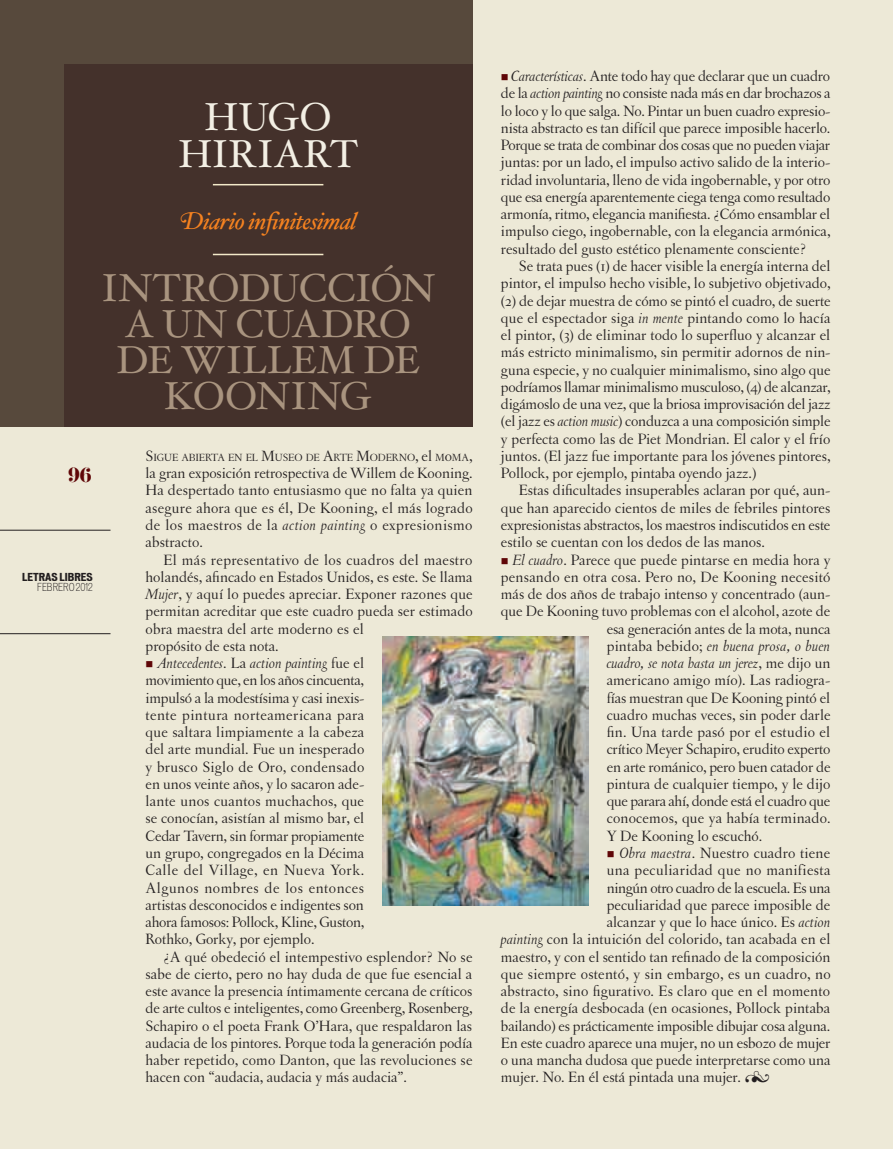
<style>
.page{position:relative;width:893px;height:1149px;background:#fff}
.page>*{position:absolute;margin:0;border:0;box-sizing:border-box;transform-origin:0 0}
.t1{font:39px/36px "Hoefler Txt";letter-spacing:-.03em;color:#a9947f}
.t2{font:39px/36px "Hoefler Txt";letter-spacing:-.01em;color:#f3efe4;text-align:center}
.t3{font:italic 24px "Hoefler Txt Swash";letter-spacing:-.025em;color:#f58220}
.t4{font:18px "Eloquent JF";color:#5f0607}
.t5{font:15.75px/17.2px "Letras Oldstyle";color:#231f20;text-align:justify}
.t6{font:italic 15.75px "Letras Oldstyle";color:#231f20}
.t7{font:15.75px "Letras Oldstyle";letter-spacing:-.02em;color:#231f20}
.t8{font:15.75px "Letras Oldstyle";letter-spacing:.02em;color:#231f20}
.t9{font:10.95px "Letras Oldstyle";letter-spacing:-.005em;color:#231f20}
.t10{font:700 expanded 10.5px "Vonnes";color:#231f20}
.t11{font:300 condensed 10.5px "Vonnes";color:#231f20}
.s1{font-size:15.75px}
.s2{font-style:italic}
.s3{color:#5f0607}
.s4{font-style:normal}
.s5{font-family:"Hoefler Txt Fleurons"}
</style>
<div class="page">
<div style="left:0;top:0;width:893px;height:1148px;background:#ede9d7"></div>
<div style="left:0;top:0;width:472px;height:426px;background:#57493c"></div>
<div style="left:64px;top:64px;width:408px;height:362px;background:#44312b"></div>
<hr style="left:213px;top:254px;width:110px;height:1px;background:#f3e9c9">
<hr style="left:213px;top:184px;width:110px;height:1px;background:#f3e9c9">
<hr style="left:0;top:633px;width:111px;height:1px;background:#231f20">
<hr style="left:0;top:529px;width:111px;height:1px;background:#231f20">
<img style="left:382px;top:636px;width:207px;height:269px">
<h1 class="t2" style="left:144px;top:98px;width:250px">GUILLERMO<br>S ERIDAN</h1>
<h1 class="t2" style="left:178px;top:98px;width:181px">HUGO<br>HIRIART</h1>
<h2 class="t3" style="left:179px;top:206px;width:179px">Diario infinitesimal</h2>
<h2 class="t3" style="left:217px;top:206px;width:97px">Saltapatrá</h2>
<h1 class="t1" style="left:101px;top:269px;width:335px;text-align:center">INTRODUCC IÓN<br>A UN CUADRO<br>DE WILLEM DE<br>KOONING</h1>
<h1 class="t1" style="left:129px;top:287px;width:139px;text-indent:78px">TEMA<br>DE COLUMNA<br>VARIOS</h1>
<h1 class="t1" style="left:292px;top:359px;width:45px">PISOS</h1>
<p class="t4" style="left:68px;top:462px;width:25px">96</p>
<p class="t10" style="left:22px;top:570px;width:72px">LETRAS LIBRES</p>
<p class="t11" style="left:37px;top:581px;width:57px">FEBRERO 2012</p>
<p class="t9" style="left:146px;top:451px;width:328px"><span class="s1">S</span>IGUE ABIERTA EN EL <span class="s1">M</span>USEO DE <span class="s1">A</span>RTE <span class="s1">M</span>ODERNO<span class="s1">,</span> <span class="s1">el</span> M<span class="s1">o</span>MA<span class="s1">,</span></p>
<p class="t5" style="left:146px;top:464px;width:329px">la gran exposición retrospectiva de Willem de Kooning.<br>Ha despertado tanto entusiasmo que no falta ya quien asegure ahora que es él, De Kooning, el más logrado de los maestros de la <span class="s2">action painting</span> o expresionismo abstracto.</p>
<p class="t5" style="left:146px;top:550px;width:329px;text-align:left;text-indent:18px">El más representativo de los cuadros del maestro holandés, afincado en Estados Unidos, es este. Se llama <span class="s2">Mujer</span>, y aquí lo puedes apreciar. Exponer razones que permitan acreditar que este cuadro pueda ser estimado obra maestra del arte moderno es el<br>propósito de esta nota.</p>
<p class="t5" style="left:146px;top:654px;width:220px"><span class="s3">■</span> <span class="s2">Antecedentes</span>. La <span class="s2">action painting</span> fue el movimiento que, en los años cincuenta, impulsó a la modestísima y casi inexis&shy;tente pintura norteamericana para que saltara limpiamente a la cabeza del arte mundial. Fue un inesperado y brusco Siglo de Oro, condensado en unos veinte años, y lo sacaron ade&shy;lante unos cuantos muchachos, que se conocían, asistían al mismo bar, el Cedar Tavern, sin formar propiamente un grupo, congregados en la Décima Calle del Village, en Nueva York.<br>Algunos nombres de los entonces artistas desconocidos e indigentes son ahora famosos: Pollock, Kline, Guston, Rothko, Gorky, por ejemplo.</p>
<p class="t5" style="left:146px;top:947px;width:329px;text-indent:18px">¿A qué obedeció el intempestivo esplendor? No se sabe de cierto, pero no hay duda de que fue esencial a este avance la presencia íntimamente cercana de críticos de arte cultos e inteligentes, como Greenberg, Rosenberg, Schapiro o el poeta Frank O’Hara, que respaldaron las audacia de los pintores. Porque toda la generación podía haber repetido, como Danton, que las revoluciones se hacen con “audacia, audacia y más audacia”.</p>
<p class="t5" style="left:501px;top:67px;width:331px"><span class="s3">■</span> <span class="s2">Características</span>. Ante todo hay que declarar que un cuadro de la <span class="s2">action painting</span> no consiste nada más en dar brochazos a lo loco y lo que salga. No. Pintar un buen cuadro expresio&shy;nista abstracto es tan difícil que parece imposible hacerlo.<br>Porque se trata de combinar dos cosas que no pueden viajar juntas: por un lado, el impulso activo salido de la interio&shy;ridad involuntaria, lleno de vida ingobernable, y por otro que esa energía aparentemente ciega tenga como resultado armonía, ritmo, elegancia manifiesta. ¿Cómo ensamblar el impulso ciego, ingobernable, con la elegancia armónica, resultado del gusto estético plenamente consciente?</p>
<p class="t5" style="left:501px;top:257px;width:331px;text-indent:18px">Se trata pues (1) de hacer visible la energía interna del pintor, el impulso hecho visible, lo subjetivo objetivado, (2) de dejar muestra de cómo se pintó el cuadro, de suerte que el espectador siga <span class="s2">in mente</span> pintando como lo hacía el pintor, (3) de eliminar todo lo superfluo y alcanzar el más estricto minimalismo, sin permitir adornos de nin&shy;guna especie, y no cualquier minimalismo, sino algo que podríamos llamar minimalismo musculoso, (4) de alcanzar, digámoslo de una vez, que la briosa improvisación del jazz (el jazz es <span class="s2">action music</span>) conduzca a una composición simple y perfecta como las de Piet Mondrian. El calor y el frío juntos. (El jazz fue importante para los jóvenes pintores, Pollock, por ejemplo, pintaba oyendo jazz.)</p>
<p class="t5" style="left:501px;top:481px;width:331px;text-indent:18px">Estas dificultades insuperables aclaran por qué, aun&shy;que han aparecido cientos de miles de febriles pintores expresionistas abstractos, los maestros indiscutidos en este estilo se cuentan con los dedos de las manos.</p>
<p class="t5" style="left:501px;top:550px;width:331px"><span class="s3">■</span> <span class="s2">El cuadro</span>. Parece que puede pintarse en media hora y</p>
<p class="t5" style="left:501px;top:568px;width:331px">pensando en otra cosa. Pero no, De Kooning necesitó</p>
<p class="t5" style="left:501px;top:585px;width:331px">más de dos años de trabajo intenso y concentrado (aun-</p>
<p class="t5" style="left:501px;top:602px;width:331px">que De Kooning tuvo problemas con el alcohol, azote de</p>
<p class="t5" style="left:607px;top:619px;width:225px">esa generación antes de la mota, nunca</p>
<p class="t6" style="left:607px;top:637px;width:225px"><span class="s4">pintaba bebido;</span> en buena prosa, o buen</p>
<p class="t6" style="left:607px;top:654px;width:225px">cuadro, se nota hasta un jerez<span class="s4">, me dijo un</span></p>
<p class="t5" style="left:607px;top:671px;width:225px">americano amigo mío). Las radiogra-</p>
<p class="t5" style="left:607px;top:688px;width:225px">fías muestran que De Kooning pintó el</p>
<p class="t5" style="left:607px;top:706px;width:225px">cuadro muchas veces, sin poder darle</p>
<p class="t5" style="left:607px;top:723px;width:225px">fin. Una tarde pasó por el estudio el</p>
<p class="t5" style="left:607px;top:740px;width:225px">crítico Meyer Schapiro, erudito experto</p>
<p class="t5" style="left:607px;top:757px;width:225px">en arte románico, pero buen catador de</p>
<p class="t5" style="left:607px;top:775px;width:225px">pintura de cualquier tiempo, y le dijo</p>
<p class="t7" style="left:607px;top:792px;width:225px">que parara ahí, donde está el cuadro que</p>
<p class="t5" style="left:607px;top:809px;width:225px">conocemos, que ya había terminado.</p>
<p class="t5" style="left:607px;top:826px;width:157px">Y De Kooning lo escuchó.</p>
<p class="t5" style="left:607px;top:844px;width:225px"><span class="s3">■</span> <span class="s2">Obra maestra</span>. Nuestro cuadro tiene</p>
<p class="t8" style="left:607px;top:861px;width:225px">una peculiaridad que no manifiesta</p>
<p class="t7" style="left:607px;top:878px;width:225px">ningún otro cuadro de la escuela. Es una</p>
<p class="t5" style="left:607px;top:895px;width:225px">peculiaridad que parece imposible de</p>
<p class="t5" style="left:607px;top:913px;width:225px">alcanzar y que lo hace único. Es <span class="s2">action</span></p>
<p class="t5" style="left:501px;top:930px;width:331px"><span class="s2">painting</span> con la intuición del colorido, tan acabada en el</p>
<p class="t5" style="left:501px;top:947px;width:331px">maestro, y con el sentido tan refinado de la composición</p>
<p class="t5" style="left:501px;top:964px;width:331px">que siempre ostentó, y sin embargo, es un cuadro, no</p>
<p class="t5" style="left:501px;top:982px;width:331px">abstracto, sino figurativo. Es claro que en el momento</p>
<p class="t5" style="left:501px;top:999px;width:331px">de la energía desbocada (en ocasiones, Pollock pintaba</p>
<p class="t5" style="left:501px;top:1016px;width:331px">bailando) es prácticamente imposible dibujar cosa alguna.</p>
<p class="t5" style="left:501px;top:1033px;width:331px">En este cuadro aparece una mujer, no un esbozo de mujer</p>
<p class="t5" style="left:501px;top:1051px;width:331px">o una mancha dudosa que puede interpretarse como una</p>
<p class="t5" style="left:501px;top:1068px;width:271px">mujer. No. En él está pintada una mujer. <span class="s5">6</span></p>
</div>
